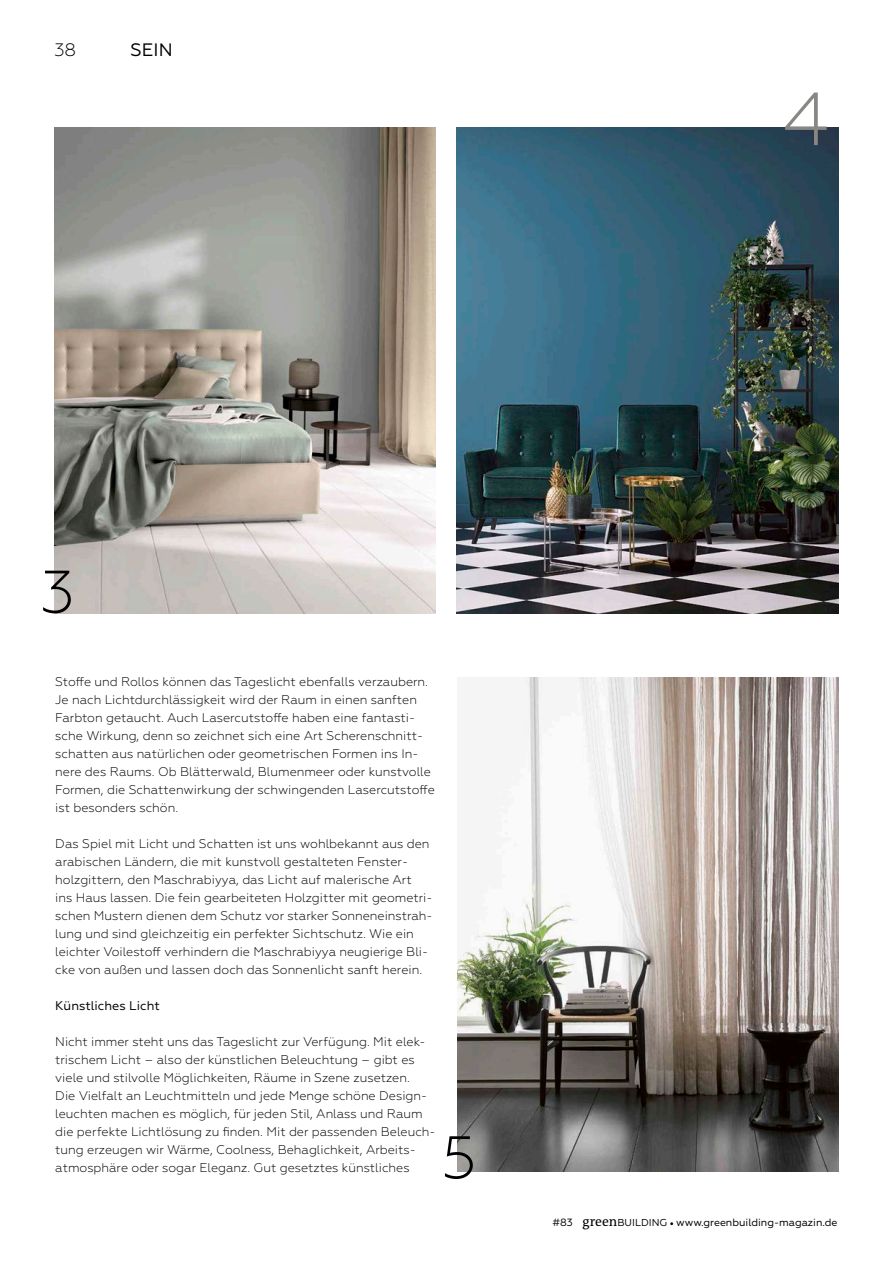
<style>
.page{position:relative;width:893px;height:1263px;background:#fff}
.page>*{position:absolute;margin:0;border:0;box-sizing:border-box;transform-origin:0 0}
.t1{font:300 75px "Geometria";color:#898784}
.t2{font:300 60px "Geometria";color:#000}
.t3{font:18px "Geometria";color:#000}
.t4{font:300 18px "Geometria";color:#000}
.t5{font:300 12.6px/18px "Geometria";color:#000}
.t6{font:12.6px "Geometria";color:#000}
.t7{font:10.5px "Geometria";color:#000}
.s1{font-family:"The Antiqua B W5 Plain";font-size:13.5px}
.s2{font-size:10.05px}
.s3{font-family:"Minion Pro"}
</style>
<div class="page">
<img style="left:54px;top:128px;width:382px;height:486px">
<img style="left:457px;top:128px;width:381px;height:486px">
<img style="left:457px;top:677px;width:381px;height:494px">
<p class="t4" style="left:54px;top:40px;width:23px">38</p>
<p class="t3" style="left:130px;top:40px;width:44px">SEIN</p>
<p class="t1" style="left:782px;top:76px;width:49px">4</p>
<p class="t2" style="left:41px;top:557px;width:36px">3</p>
<p class="t5" style="left:55px;top:672px;width:381px">Stoffe und Rollos können das Tageslicht ebenfalls verzaubern.<br>Je nach Lichtdurchlässigkeit wird der Raum in einen sanften Farbton getaucht. Auch Lasercutstoffe haben eine fantasti&shy;sche Wirkung, denn so zeichnet sich eine Art Scherenschnitt&shy;schatten aus natürlichen oder geometrischen Formen ins In&shy;nere des Raums. Ob Blätterwald, Blumenmeer oder kunstvolle Formen, die Schattenwirkung der schwingenden Lasercutstoffe ist besonders schön.</p>
<p class="t5" style="left:55px;top:834px;width:379px">Das Spiel mit Licht und Schatten ist uns wohlbekannt aus den arabischen Ländern, die mit kunstvoll gestalteten Fenster&shy;holzgittern, den Maschrabiyya, das Licht auf malerische Art<br>ins Haus lassen. Die fein gearbeiteten Holzgitter mit geometri&shy;schen Mustern dienen dem Schutz vor starker Sonneneinstrah&shy;lung und sind gleichzeitig ein perfekter Sichtschutz. Wie ein leichter Voilestoff verhindern die Maschrabiyya neugierige Bli&shy;cke von außen und lassen doch das Sonnenlicht sanft herein.</p>
<p class="t6" style="left:55px;top:998px;width:106px">Künstliches Licht</p>
<p class="t5" style="left:55px;top:1032px;width:382px">Nicht immer steht uns das Tageslicht zur Verfügung. Mit elek&shy;trischem Licht – also der künstlichen Beleuchtung – gibt es viele und stilvolle Möglichkeiten, Räume in Szene zusetzen.<br>Die Vielfalt an Leuchtmitteln und jede Menge schöne Design&shy;leuchten machen es möglich, für jeden Stil, Anlass und Raum die perfekte Lichtlösung zu finden. Mit der passenden Beleuch&shy;tung erzeugen wir Wärme, Coolness, Behaglichkeit, Arbeits&shy;atmosphäre oder sogar Eleganz. Gut gesetztes künstliches</p>
<p class="t2" style="left:441px;top:1123px;width:37px">5</p>
<p class="t7" style="left:552px;top:1216px;width:286px">#83 <span class="s1">green</span><span class="s2">BUILDING</span> <span class="s3">•</span> www.greenbuilding-magazin.de</p>
</div>
